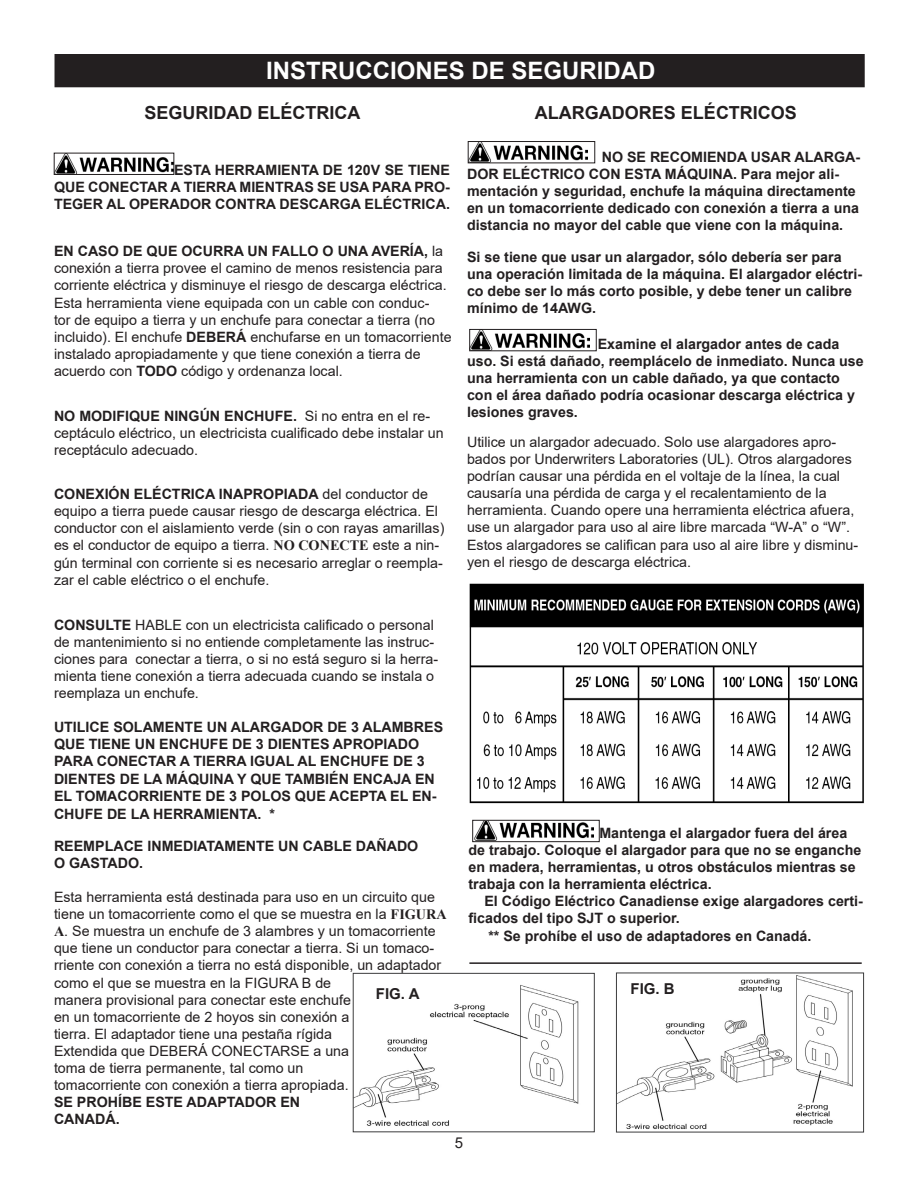
<style>
.page{position:relative;width:918px;height:1188px;background:#fff}
.page>*{position:absolute;margin:0;border:0;box-sizing:border-box;transform-origin:0 0}
.t1{font:700 24px "Arial";color:#fff}
.t2{font:700 18px "Arial";color:#231f20}
.t3{font:700 15px "Arial";color:#231f20}
.t4{font:15px "Arial";color:#231f20}
.t5{font:14.25px/17.1px "Arial";color:#231f20}
.t6{font:700 14.25px/17.1px "Arial";color:#231f20}
.s1{font-weight:700}
.s2{font-family:"Times New Roman";font-weight:700}
</style>
<div class="page">
<div style="left:55px;top:55px;width:809px;height:32px;background:#231f20"></div>
<div style="left:55px;top:54px;width:810px;height:33px;border:2px solid #231f20"></div>
<img style="left:56px;top:155px;width:116px;height:18px">
<div style="left:54px;top:153px;width:120px;height:22px;border:1px solid #231f20"></div>
<img style="left:472px;top:331px;width:117px;height:18px">
<div style="left:470px;top:329px;width:126px;height:22px;border:1px solid #231f20"></div>
<hr style="left:469px;top:962px;width:393px;height:2px;background:#231f20">
<img style="left:470px;top:143px;width:118px;height:18px">
<div style="left:468px;top:141px;width:127px;height:22px;border:1px solid #231f20"></div>
<img style="left:475px;top:822px;width:119px;height:18px">
<div style="left:473px;top:820px;width:126px;height:22px;border:1px solid #231f20"></div>
<img style="left:469px;top:583px;width:395px;height:221px">
<img style="left:355px;top:985px;width:224px;height:141px">
<div style="left:353px;top:973px;width:242px;height:159px;border:1px solid #3c3c3d"></div>
<img style="left:618px;top:975px;width:235px;height:154px">
<div style="left:616px;top:973px;width:248px;height:159px;border:1px solid #3c3c3d"></div>
<p class="t1" style="left:266px;top:53px;width:391px">INSTRUCCIONES DE SEGURIDAD</p>
<p class="t2" style="left:144px;top:100px;width:218px">SEGURIDAD ELÉCTRICA</p>
<p class="t2" style="left:535px;top:100px;width:264px">ALARGADORES ELÉCTRICOS</p>
<p class="t6" style="left:467px;top:148px;width:395px;text-indent:135px">NO SE RECOMIENDA USAR ALARGA-DOR ELÉCTRICO CON ESTA MÁQUINA. Para mejor ali&shy;mentación y seguridad, enchufe la máquina directamente en un tomacorriente dedicado con conexión a tierra a una distancia no mayor del cable que viene con la máquina.</p>
<p class="t6" style="left:467px;top:249px;width:397px">Si se tiene que usar un alargador, sólo debería ser para una operación limitada de la máquina. El alargador eléctri&shy;co debe ser lo más corto posible, y debe tener un calibre mínimo de 14AWG.</p>
<p class="t6" style="left:467px;top:335px;width:398px;text-indent:131px">Examine el alargador antes de cada uso. Si está dañado, reemplácelo de inmediato. Nunca use una herramienta con un cable dañado, ya que contacto con el área dañado podría ocasionar descarga eléctrica y lesiones graves.</p>
<p class="t5" style="left:467px;top:433px;width:393px">Utilice un alargador adecuado. Solo use alargadores apro&shy;bados por Underwriters Laboratories (UL). Otros alargadores podrían causar una pérdida en el voltaje de la línea, la cual causaría una pérdida de carga y el recalentamiento de la herramienta. Cuando opere una herramienta eléctrica afuera, use un alargador para uso al aire libre marcada “W-A” o “W”.<br>Estos alargadores se califican para uso al aire libre y disminu&shy;yen el riesgo de descarga eléctrica.</p>
<p class="t6" style="left:54px;top:161px;width:398px;text-align:justify;text-indent:120px">ESTA HERRAMIENTA DE 120V SE TIENE QUE CONECTAR A TIERRA MIENTRAS SE USA PARA PRO-TEGER AL OPERADOR CONTRA DESCARGA ELÉCTRICA.</p>
<p class="t5" style="left:54px;top:243px;width:399px"><span class="s1">EN CASO DE QUE OCURRA UN FALLO O UNA AVERÍA,</span> la conexión a tierra provee el camino de menos resistencia para corriente eléctrica y disminuye el riesgo de descarga eléctrica.<br>Esta herramienta viene equipada con un cable con conduc-<br>tor de equipo a tierra y un enchufe para conectar a tierra (no incluido). El enchufe <span class="s1">DEBERÁ</span> enchufarse en un tomacorriente instalado apropiadamente y que tiene conexión a tierra de acuerdo con <span class="s1">TODO</span> código y ordenanza local.</p>
<p class="t5" style="left:54px;top:407px;width:391px"><span class="s1">NO MODIFIQUE NINGÚN ENCHUFE.</span> Si no entra en el re&shy;ceptáculo eléctrico, un electricista cualificado debe instalar un receptáculo adecuado.</p>
<p class="t5" style="left:54px;top:485px;width:392px"><span class="s1">CONEXIÓN ELÉCTRICA INAPROPIADA</span> del conductor de equipo a tierra puede causar riesgo de descarga eléctrica. El conductor con el aislamiento verde (sin o con rayas amarillas) es el conductor de equipo a tierra. <span class="s2">NO CONECTE</span> este a nin&shy;gún terminal con corriente si es necesario arreglar o reempla&shy;zar el cable eléctrico o el enchufe.</p>
<p class="t5" style="left:54px;top:616px;width:386px"><span class="s1">CONSULTE</span> HABLE con un electricista calificado o personal de mantenimiento si no entiende completamente las instruc&shy;ciones para conectar a tierra, o si no está seguro si la herra&shy;mienta tiene conexión a tierra adecuada cuando se instala o reemplaza un enchufe.</p>
<p class="t6" style="left:54px;top:719px;width:391px">UTILICE SOLAMENTE UN ALARGADOR DE 3 ALAMBRES QUE TIENE UN ENCHUFE DE 3 DIENTES APROPIADO PARA CONECTAR A TIERRA IGUAL AL ENCHUFE DE 3<br>DIENTES DE LA MÁQUINA Y QUE TAMBIÉN ENCAJA EN EL TOMACORRIENTE DE 3 POLOS QUE ACEPTA EL EN-CHUFE DE LA HERRAMIENTA. *</p>
<p class="t6" style="left:54px;top:837px;width:366px">REEMPLACE INMEDIATAMENTE UN CABLE DAÑADO</p>
<p class="t6" style="left:54px;top:854px;width:91px">O GASTADO.</p>
<p class="t5" style="left:54px;top:888px;width:394px">Esta herramienta está destinada para uso en un circuito que tiene un tomacorriente como el que se muestra en la <span class="s2">FIGURA A</span>. Se muestra un enchufe de 3 alambres y un tomacorriente que tiene un conductor para conectar a tierra. Si un tomaco&shy;rriente con conexión a tierra no está disponible, un adaptador como el que se muestra en la FIGURA B de<br>manera provisional para conectar este enchufe<br>en un tomacorriente de 2 hoyos sin conexión a<br>tierra. El adaptador tiene una pestaña rígida</p>
<p class="t5" style="left:54px;top:1042px;width:297px">Extendida que DEBERÁ CONECTARSE a una toma de tierra permanente, tal como un tomacorriente con conexión a tierra apropiada.</p>
<p class="t6" style="left:54px;top:1094px;width:248px">SE PROHÍBE ESTE ADAPTADOR EN</p>
<p class="t6" style="left:54px;top:1111px;width:67px">CANADÁ.</p>
<p class="t6" style="left:469px;top:825px;width:394px;text-indent:131px">Mantenga el alargador fuera del área de trabajo. Coloque el alargador para que no se enganche en madera, herramientas, u otros obstáculos mientras se trabaja con la herramienta eléctrica.</p>
<p class="t6" style="left:469px;top:893px;width:396px;text-indent:16px">El Código Eléctrico Canadiense exige alargadores certi&shy;ficados del tipo SJT o superior.</p>
<p class="t6" style="left:488px;top:927px;width:325px">** Se prohíbe el uso de adaptadores en Canadá.</p>
<p class="t3" style="left:376px;top:983px;width:45px">FIG. A</p>
<p class="t3" style="left:631px;top:978px;width:46px">FIG. B</p>
<p class="t4" style="left:455px;top:1133px;width:10px">5</p>
</div>
